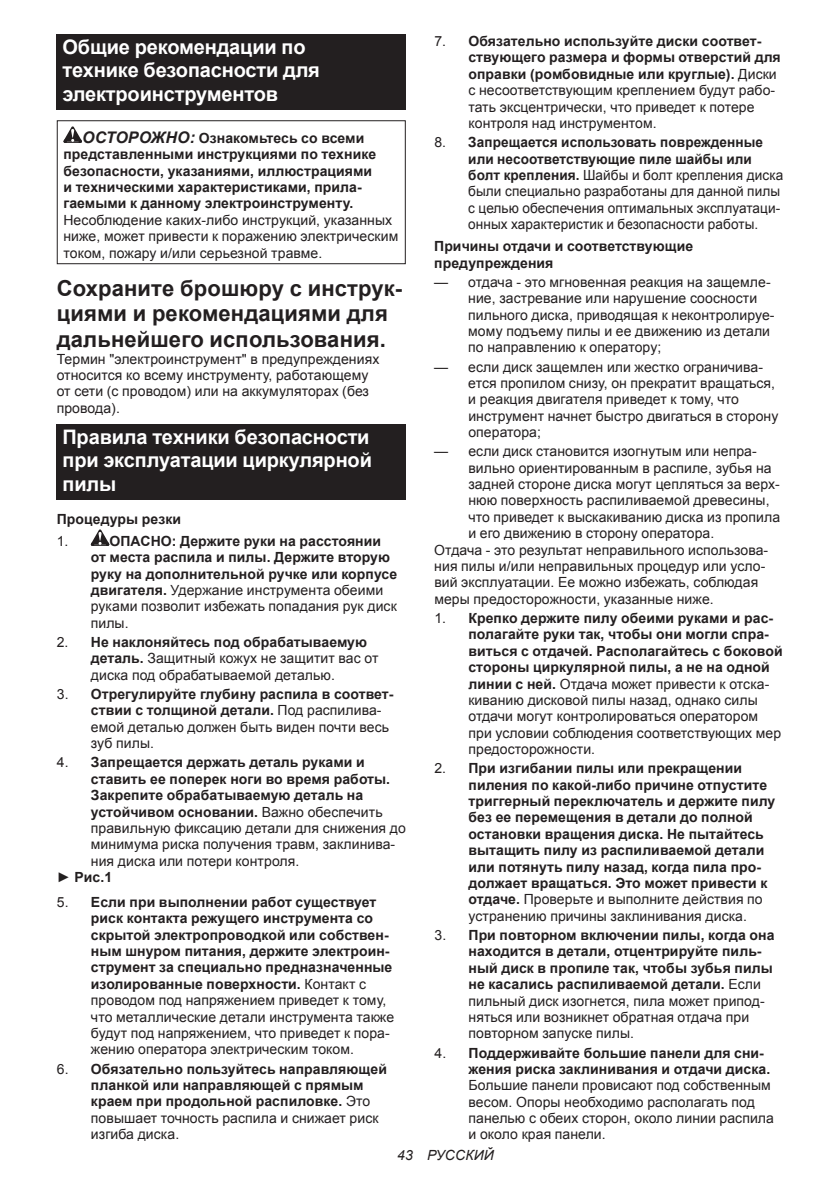
<style>
.page{position:relative;width:840px;height:1191px;background:#fff}
.page>*{position:absolute;margin:0;border:0;box-sizing:border-box;transform-origin:0 0}
.t1{font:700 22px/25.8px "Arial";letter-spacing:.005em;color:#231f20}
.t2{font:700 20px/23.4px "Arial";letter-spacing:-.01em;color:#fff}
.t3{font:14px/16.4px "Arial";letter-spacing:.005em;color:#231f20}
.t4{font:700 14px/16.4px "Arial";letter-spacing:.005em;color:#231f20}
.t5{font:italic 14px "Arial";letter-spacing:.005em;color:#231f20}
.s1{font-style:italic;font-size:16px}
.s2{font-weight:400}
.s3{font-weight:700}
</style>
<div class="page">
<div style="left:57px;top:34px;width:348px;height:75px;background:#231f20"></div>
<svg style="left:63px;top:126px;width:19px;height:17px"></svg>
<div style="left:57px;top:120px;width:348px;height:144px;border:1px solid #231f20"></div>
<div style="left:57px;top:424px;width:348px;height:75px;background:#231f20"></div>
<svg style="left:91px;top:529px;width:18px;height:17px"></svg>
<h2 class="t2" style="left:62px;top:36px;width:259px">Общие рекомендации по технике безопасности для электроинструментов</h2>
<p class="t4" style="left:63px;top:130px;width:314px;text-indent:19px"><span class="s1">ОСТОРОЖНО:</span> Ознакомьтесь со всеми представленными инструкциями по технике безопасности, указаниями, иллюстрациями и техническими характеристиками, прила&shy;гаемыми к данному электроинструменту.</p>
<p class="t3" style="left:63px;top:212px;width:336px">Несоблюдение каких-либо инструкций, указанных ниже, может привести к поражению электрическим током, пожару и/или серьезной травме.</p>
<h1 class="t1" style="left:57px;top:276px;width:347px">Сохраните брошюру с инструк&shy;циями и рекомендациями для дальнейшего использования.</h1>
<p class="t3" style="left:57px;top:350px;width:324px">Термин "электроинструмент" в предупреждениях относится ко всему инструменту, работающему от сети (с проводом) или на аккумуляторах (без провода).</p>
<h2 class="t2" style="left:62px;top:426px;width:311px;text-align:justify">Правила техники безопасности при эксплуатации циркулярной пилы</h2>
<p class="t4" style="left:57px;top:511px;width:126px">Процедуры резки</p>
<p class="t3" style="left:57px;top:533px;width:13px">1.</p>
<p class="t4" style="left:91px;top:533px;width:308px;text-indent:19px">ОПАСНО: Держите руки на расстоянии от места распила и пилы. Держите вторую руку на дополнительной ручке или корпусе двигателя. <span class="s2">Удержание инструмента обеими руками позволит избежать попадания рук диск пилы.</span></p>
<p class="t3" style="left:91px;top:634px;width:289px;text-indent:-34px">2. <span class="s3">Не наклоняйтесь под обрабатываемую деталь.</span> Защитный кожух не защитит вас от диска под обрабатываемой деталью.</p>
<p class="t3" style="left:91px;top:686px;width:304px;text-indent:-34px">3. <span class="s3">Отрегулируйте глубину распила в соответ&shy;ствии с толщиной детали.</span> Под распилива&shy;емой деталью должен быть виден почти весь зуб пилы.</p>
<p class="t4" style="left:57px;top:754px;width:309px"><span class="s2">4.</span> Запрещается держать деталь руками и</p>
<p class="t4" style="left:91px;top:771px;width:300px">ставить ее поперек ноги во время работы.</p>
<p class="t4" style="left:91px;top:787px;width:274px">Закрепите обрабатываемую деталь на</p>
<p class="t4" style="left:91px;top:804px;width:293px">устойчивом основании. <span class="s2">Важно обеспечить</span></p>
<p class="t3" style="left:91px;top:820px;width:316px">правильную фиксацию детали для снижения до</p>
<p class="t3" style="left:91px;top:836px;width:306px">минимума риска получения травм, заклинива-</p>
<p class="t3" style="left:91px;top:852px;width:210px">ния диска или потери контроля.</p>
<p class="t4" style="left:57px;top:869px;width:57px"><span class="s2">►</span> Рис.1</p>
<p class="t4" style="left:91px;top:894px;width:304px;text-indent:-34px"><span class="s2">5.</span> Если при выполнении работ существует риск контакта режущего инструмента со скрытой электропроводкой или собствен&shy;ным шнуром питания, держите электроин&shy;струмент за специально предназначенные изолированные поверхности. <span class="s2">Контакт с проводом под напряжением приведет к тому, что металлические детали инструмента также будут под напряжением, что приведет к пора&shy;жению оператора электрическим током.</span></p>
<p class="t4" style="left:91px;top:1061px;width:297px;text-indent:-34px"><span class="s2">6.</span> Обязательно пользуйтесь направляющей планкой или направляющей с прямым краем при продольной распиловке. <span class="s2">Это повышает точность распила и снижает риск изгиба диска.</span></p>
<p class="t3" style="left:468px;top:33px;width:314px;text-indent:-34px">7. <span class="s3">Обязательно используйте диски соответ&shy;ствующего размера и формы отверстий для оправки (ромбовидные или круглые).</span> Диски с несоответствующим креплением будут рабо&shy;тать эксцентрически, что приведет к потере контроля над инструментом.</p>
<p class="t3" style="left:468px;top:134px;width:316px;text-indent:-34px">8. <span class="s3">Запрещается использовать поврежденные или несоответствующие пиле шайбы или болт крепления.</span> Шайбы и болт крепления диска были специально разработаны для данной пилы с целью обеспечения оптимальных эксплуатаци&shy;онных характеристик и безопасности работы.</p>
<p class="t4" style="left:434px;top:238px;width:260px">Причины отдачи и соответствующие предупреждения</p>
<p class="t3" style="left:468px;top:274px;width:307px;text-indent:-34px">— отдача - это мгновенная реакция на защемле&shy;ние, застревание или нарушение соосности пильного диска, приводящая к неконтролируе&shy;мому подъему пилы и ее движению из детали по направлению к оператору;</p>
<p class="t3" style="left:468px;top:358px;width:311px;text-indent:-34px">— если диск защемлен или жестко ограничива&shy;ется пропилом снизу, он прекратит вращаться, и реакция двигателя приведет к тому, что инструмент начнет быстро двигаться в сторону оператора;</p>
<p class="t3" style="left:434px;top:443px;width:324px">— если диск становится изогнутым или непра-</p>
<p class="t3" style="left:468px;top:460px;width:304px">вильно ориентированным в распиле, зубья на</p>
<p class="t3" style="left:468px;top:476px;width:313px">задней стороне диска могут цепляться за верх-</p>
<p class="t3" style="left:468px;top:492px;width:302px">нюю поверхность распиливаемой древесины,</p>
<p class="t3" style="left:468px;top:509px;width:313px">что приведет к выскакиванию диска из пропила</p>
<p class="t3" style="left:468px;top:525px;width:247px">и его движению в сторону оператора.</p>
<p class="t3" style="left:434px;top:541px;width:335px">Отдача - это результат неправильного использова-</p>
<p class="t3" style="left:434px;top:558px;width:332px">ния пилы и/или неправильных процедур или усло-</p>
<p class="t3" style="left:434px;top:574px;width:325px">вий эксплуатации. Ее можно избежать, соблюдая</p>
<p class="t3" style="left:434px;top:591px;width:281px">меры предосторожности, указанные ниже.</p>
<p class="t3" style="left:468px;top:610px;width:315px;text-indent:-34px">1. <span class="s3">Крепко держите пилу обеими руками и рас&shy;полагайте руки так, чтобы они могли спра&shy;виться с отдачей. Располагайтесь с боковой стороны циркулярной пилы, а не на одной линии с ней.</span> Отдача может привести к отска&shy;киванию дисковой пилы назад, однако силы отдачи могут контролироваться оператором при условии соблюдения соответствующих мер предосторожности.</p>
<p class="t4" style="left:468px;top:760px;width:308px;text-indent:-34px"><span class="s2">2.</span> При изгибании пилы или прекращении пиления по какой-либо причине отпустите триггерный переключатель и держите пилу без ее перемещения в детали до полной остановки вращения диска. Не пытайтесь вытащить пилу из распиливаемой детали или потянуть пилу назад, когда пила про&shy;должает вращаться. Это может привести к отдаче. <span class="s2">Проверьте и выполните действия по устранению причины заклинивания диска.</span></p>
<p class="t4" style="left:468px;top:927px;width:307px;text-indent:-34px"><span class="s2">3.</span> При повторном включении пилы, когда она находится в детали, отцентрируйте пиль&shy;ный диск в пропиле так, чтобы зубья пилы не касались распиливаемой детали. <span class="s2">Если пильный диск изогнется, пила может припод&shy;няться или возникнет обратная отдача при повторном запуске пилы.</span></p>
<p class="t4" style="left:468px;top:1044px;width:303px;text-indent:-34px"><span class="s2">4.</span> Поддерживайте большие панели для сни&shy;жения риска заклинивания и отдачи диска.</p>
<p class="t3" style="left:468px;top:1077px;width:307px">Большие панели провисают под собственным весом. Опоры необходимо располагать под панелью с обеих сторон, около линии распила и около края панели.</p>
<p class="t5" style="left:397px;top:1146px;width:98px">43 РУССКИЙ</p>
</div>
